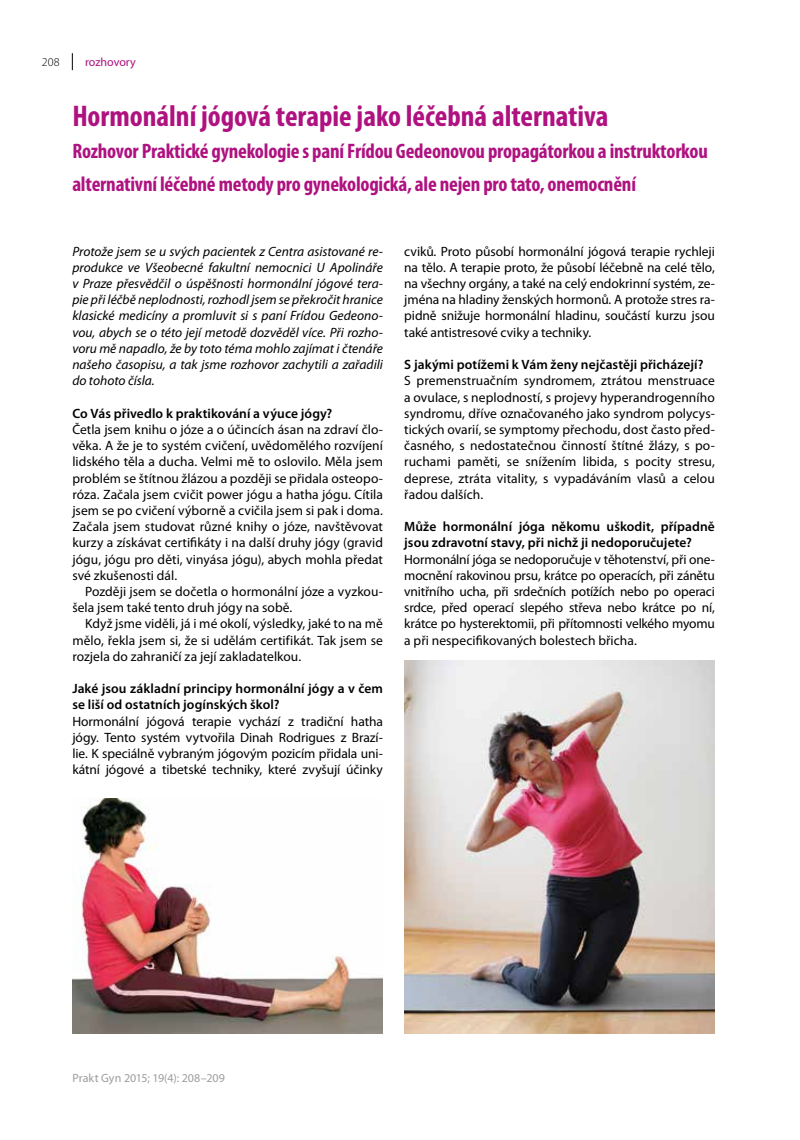
<style>
.page{position:relative;width:800px;height:1140px;background:#fff}
.page>*{position:absolute;margin:0;border:0;box-sizing:border-box;transform-origin:0 0}
.t1{font:700 condensed 30px "Myriad Pro";color:#af1280}
.t2{font:700 condensed 21px/32.4px "Myriad Pro";letter-spacing:-.01em;color:#af1280}
.t3{font:13.5px/16.2px "Myriad Pro";color:#000;text-align:justify}
.t4{font:italic 13.5px/16.2px "Myriad Pro";color:#000;text-align:justify}
.t5{font:600 13.5px/16.2px "Myriad Pro";letter-spacing:.005em;color:#000}
.t6{font:12px "Myriad Pro";color:#9d9d9c}
.t7{font:12px "Myriad Pro";letter-spacing:-.005em;color:#af1280}
.t8{font:300 12px "Myriad Pro";color:#000}
</style>
<div class="page">
<svg style="left:72px;top:53px;width:1px;height:17px"></svg>
<img style="left:72px;top:798px;width:311px;height:235px">
<img style="left:404px;top:661px;width:310px;height:372px">
<p class="t8" style="left:42px;top:55px;width:19px">208</p>
<p class="t7" style="left:85px;top:55px;width:52px">rozhovory</p>
<h1 class="t1" style="left:72px;top:99px;width:537px">Hormonální jógová terapie jako léčebná alternativa</h1>
<h2 class="t2" style="left:72px;top:135px;width:637px">Rozhovor Praktické gynekologie s paní Frídou Gedeonovou propagátorkou a instruktorkou alternativní léčebné metody pro gynekologická, ale nejen pro tato, onemocnění</h2>
<p class="t4" style="left:72px;top:243px;width:312px">Protože jsem se u svých pacientek z Centra asistované re&shy;produkce ve Všeobecné fakultní nemocnici U Apolináře v Praze přesvědčil o úspěšnosti hormonální jógové tera&shy;pie při léčbě neplodnosti, rozhodl jsem se překročit hranice klasické medicíny a promluvit si s paní Frídou Gedeono&shy;vou, abych se o této její metodě dozvěděl více. Při rozho&shy;voru mě napadlo, že by toto téma mohlo zajímat i čtenáře našeho časopisu, a tak jsme rozhovor zachytili a zařadili do tohoto čísla.</p>
<p class="t5" style="left:72px;top:405px;width:261px">Co Vás přivedlo k praktikování a výuce jógy?</p>
<p class="t3" style="left:72px;top:421px;width:312px">Četla jsem knihu o józe a o účincích ásan na zdraví člo&shy;věka. A že je to systém cvičení, uvědomělého rozvíjení lidského těla a ducha. Velmi mě to oslovilo. Měla jsem problém se štítnou žlázou a později se přidala osteopo&shy;róza. Začala jsem cvičit power jógu a hatha jógu. Cítila jsem se po cvičení výborně a cvičila jsem si pak i doma.<br>Začala jsem studovat různé knihy o józe, navštěvovat kurzy a získávat certifikáty i na další druhy jógy (gravid jógu, jógu pro děti, vinyása jógu), abych mohla předat své zkušenosti dál.</p>
<p class="t3" style="left:72px;top:583px;width:312px;text-indent:13px">Později jsem se dočetla o hormonální józe a vyzkou&shy;šela jsem také tento druh jógy na sobě.</p>
<p class="t3" style="left:72px;top:616px;width:312px;text-indent:13px">Když jsme viděli, já i mé okolí, výsledky, jaké to na mě mělo, řekla jsem si, že si udělám certifikát. Tak jsem se rozjela do zahraničí za její zakladatelkou.</p>
<p class="t5" style="left:72px;top:681px;width:312px">Jaké jsou základní principy hormonální jógy a v čem se liší od ostatních jogínských škol?</p>
<p class="t3" style="left:72px;top:713px;width:312px">Hormonální jógová terapie vychází z tradiční hatha jógy. Tento systém vytvořila Dinah Rodrigues z Brazí&shy;lie. K speciálně vybraným jógovým pozicím přidala uni&shy;kátní jógové a tibetské techniky, které zvyšují účinky</p>
<p class="t3" style="left:404px;top:243px;width:312px">cviků. Proto působí hormonální jógová terapie rychleji na tělo. A terapie proto, že působí léčebně na celé tělo, na všechny orgány, a také na celý endokrinní systém, ze&shy;jména na hladiny ženských hormonů. A protože stres ra&shy;pidně snižuje hormonální hladinu, součástí kurzu jsou také antistresové cviky a techniky.</p>
<p class="t5" style="left:404px;top:357px;width:301px">S jakými potížemi k Vám ženy nejčastěji přicházejí?</p>
<p class="t3" style="left:404px;top:373px;width:312px">S premenstruačním syndromem, ztrátou menstruace a ovulace, s neplodností, s projevy hyperandrogenního syndromu, dříve označovaného jako syndrom polycys&shy;tických ovarií, se symptomy přechodu, dost často před&shy;časného, s nedostatečnou činností štítné žlázy, s po&shy;ruchami paměti, se snížením libida, s pocity stresu, deprese, ztráta vitality, s vypadáváním vlasů a celou řadou dalších.</p>
<p class="t5" style="left:404px;top:519px;width:312px">Může hormonální jóga někomu uškodit, případně jsou zdravotní stavy, při nichž ji nedoporučujete?</p>
<p class="t3" style="left:404px;top:551px;width:312px">Hormonální jóga se nedoporučuje v těhotenství, při one&shy;mocnění rakovinou prsu, krátce po operacích, při zánětu vnitřního ucha, při srdečních potížích nebo po operaci srdce, před operací slepého střeva nebo krátce po ní, krátce po hysterektomii, při přítomnosti velkého myomu a při nespecifikovaných bolestech břicha.</p>
<p class="t6" style="left:72px;top:1071px;width:154px">Prakt Gyn 2015; 19(4): 208–209</p>
</div>
